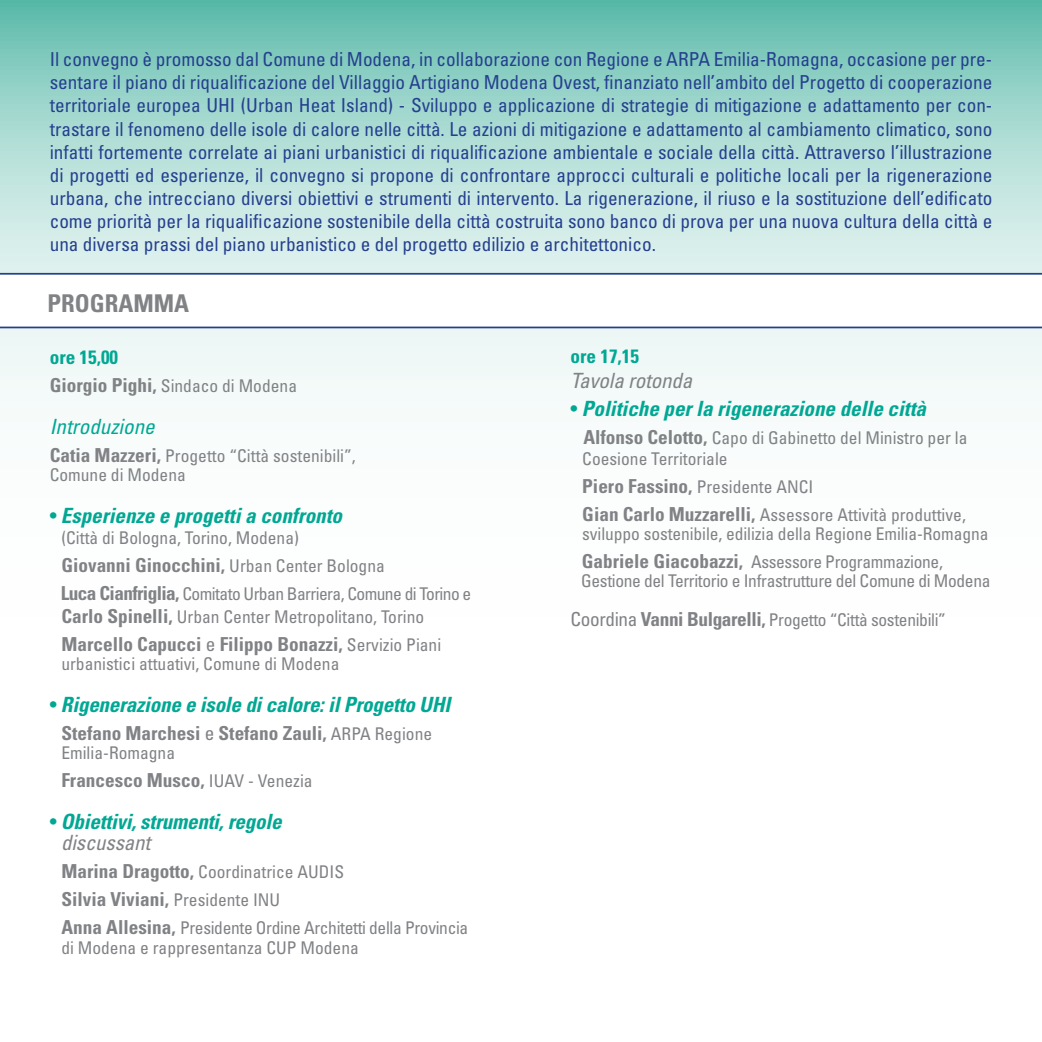
<style>
.page{position:relative;width:1042px;height:1042px;background:#fff}
.page>*{position:absolute;margin:0;border:0;box-sizing:border-box;transform-origin:0 0}
.t1{font:700 condensed 24.5px "Univers";color:#808285}
.t2{font:italic 700 condensed 21px/21px "Univers";color:#00a893}
.t3{font:italic condensed 21px "Univers";letter-spacing:-.01em;color:#808285}
.t4{font:italic condensed 21px "Univers";color:#00a893}
.t5{font:condensed 19.25px/23.1px "Univers";color:#25408f;text-align:justify}
.t6{font:700 condensed 19.25px "Univers";color:#808285}
.t7{font:700 condensed 19.25px "Univers";color:#00a893}
.t8{font:condensed 17.5px/28px "Univers";color:#808285}
.t9{font:condensed 17.5px/19.2px "Univers";letter-spacing:-.02em;color:#808285}
.t10{font:condensed 17.5px/22.8px "Univers";letter-spacing:-.03em;color:#808285}
.s1{font-weight:700;font-size:19.25px}
.s2{font-weight:400;font-style:normal}
.s3{font-weight:400;font-size:17.5px}
.s4{font-weight:400}
.s5{font-weight:400;color:#808285}
.s6{font-size:19.25px}
</style>
<div class="page">
<svg style="left:0;top:0;width:1042px;height:401px;background:#b6e0d9"></svg>
<svg style="left:0;top:273px;width:1042px;height:55px"></svg>
<p class="t5" style="left:50px;top:48px;width:944px">Il convegno è promosso dal Comune di Modena, in collaborazione con Regione e ARPA Emilia-Romagna, occasione per pre&shy;sentare il piano di riqualificazione del Villaggio Artigiano Modena Ovest, finanziato nell’ambito del Progetto di cooperazione territoriale europea UHI (Urban Heat Island) - Sviluppo e applicazione di strategie di mitigazione e adattamento per con&shy;trastare il fenomeno delle isole di calore nelle città. Le azioni di mitigazione e adattamento al cambiamento climatico, sono infatti fortemente correlate ai piani urbanistici di riqualificazione ambientale e sociale della città. Attraverso l’illustrazione di progetti ed esperienze, il convegno si propone di confrontare approcci culturali e politiche locali per la rigenerazione urbana, che intrecciano diversi obiettivi e strumenti di intervento. La rigenerazione, il riuso e la sostituzione dell’edificato come priorità per la riqualificazione sostenibile della città costruita sono banco di prova per una nuova cultura della città e una diversa prassi del piano urbanistico e del progetto edilizio e architettonico.</p>
<p class="t1" style="left:48px;top:288px;width:143px">PROGRAMMA</p>
<p class="t7" style="left:50px;top:345px;width:70px">ore 15,00</p>
<p class="t8" style="left:50px;top:371px;width:249px"><span class="s1">Giorgio Pighi,</span> Sindaco di Modena</p>
<p class="t4" style="left:50px;top:413px;width:106px">Introduzione</p>
<p class="t8" style="left:50px;top:445px;width:308px;line-height:19.2px"><span class="s1">Catia Mazzeri,</span> Progetto “Città sostenibili”,<br>Comune di Modena</p>
<p class="t2" style="left:50px;top:505px;width:294px"><span class="s2">•</span> Esperienze e progetti a confronto</p>
<p class="t8" style="left:61px;top:523px;width:239px">(Città di Bologna, Torino, Modena)</p>
<p class="t6" style="left:61px;top:553px;width:325px">Giovanni Ginocchini, <span class="s3">Urban Center Bologna</span></p>
<p class="t10" style="left:61px;top:582px;width:412px"><span class="s1">Luca Cianfriglia,</span> Comitato Urban Barriera, Comune di Torino e<br><span class="s1">Carlo Spinelli,</span> Urban Center Metropolitano, Torino</p>
<p class="t6" style="left:61px;top:632px;width:381px">Marcello Capucci <span class="s4">e</span> Filippo Bonazzi, <span class="s3">Servizio Piani</span></p>
<p class="t8" style="left:61px;top:649px;width:280px">urbanistici attuativi, Comune di Modena</p>
<p class="t2" style="left:50px;top:694px;width:402px"><span class="s2">•</span> Rigenerazione e isole di calore: il Progetto UHI</p>
<p class="t6" style="left:61px;top:721px;width:372px">Stefano Marchesi <span class="s4">e</span> Stefano Zauli, <span class="s3">ARPA Regione</span></p>
<p class="t8" style="left:61px;top:739px;width:115px">Emilia-Romagna</p>
<p class="t6" style="left:61px;top:768px;width:253px">Francesco Musco, <span class="s3">IUAV - Venezia</span></p>
<p class="t2" style="left:61px;top:811px;width:222px;text-indent:-11px"><span class="s2">•</span> Obiettivi, strumenti, regole <span class="s5">discussant</span></p>
<p class="t8" style="left:61px;top:858px;width:284px"><span class="s1">Marina Dragotto,</span> Coordinatrice AUDIS</p>
<p class="t6" style="left:61px;top:887px;width:220px">Silvia Viviani, <span class="s3">Presidente INU</span></p>
<p class="t9" style="left:61px;top:918px;width:408px"><span class="s1">Anna Allesina,</span> Presidente Ordine Architetti della Provincia di Modena e rappresentanza CUP Modena</p>
<p class="t7" style="left:570px;top:344px;width:70px">ore 17,15</p>
<p class="t3" style="left:570px;top:367px;width:123px">Tavola rotonda</p>
<p class="t2" style="left:570px;top:398px;width:357px"><span class="s2">•</span> Politiche per la rigenerazione delle città</p>
<p class="t8" style="left:582px;top:427px;width:387px;line-height:21px"><span class="s1">Alfonso Celotto,</span> Capo di Gabinetto del Ministro per la<br>Coesione Territoriale</p>
<p class="t8" style="left:582px;top:472px;width:385px"><span class="s1">Piero Fassino,</span> Presidente ANCI<br><span class="s1">Gian Carlo Muzzarelli,</span> Assessore Attività produttive,</p>
<p class="t8" style="left:582px;top:519px;width:408px">sviluppo sostenibile, edilizia della Regione Emilia-Romagna<br><span class="s1">Gabriele Giacobazzi,</span> Assessore Programmazione,</p>
<p class="t9" style="left:581px;top:571px;width:411px">Gestione del Territorio e Infrastrutture del Comune di Modena</p>
<p class="t9" style="left:570px;top:610px;width:377px"><span class="s6">Coordina</span> <span class="s1">Vanni Bulgarelli,</span> Progetto “Città sostenibili”</p>
</div>
